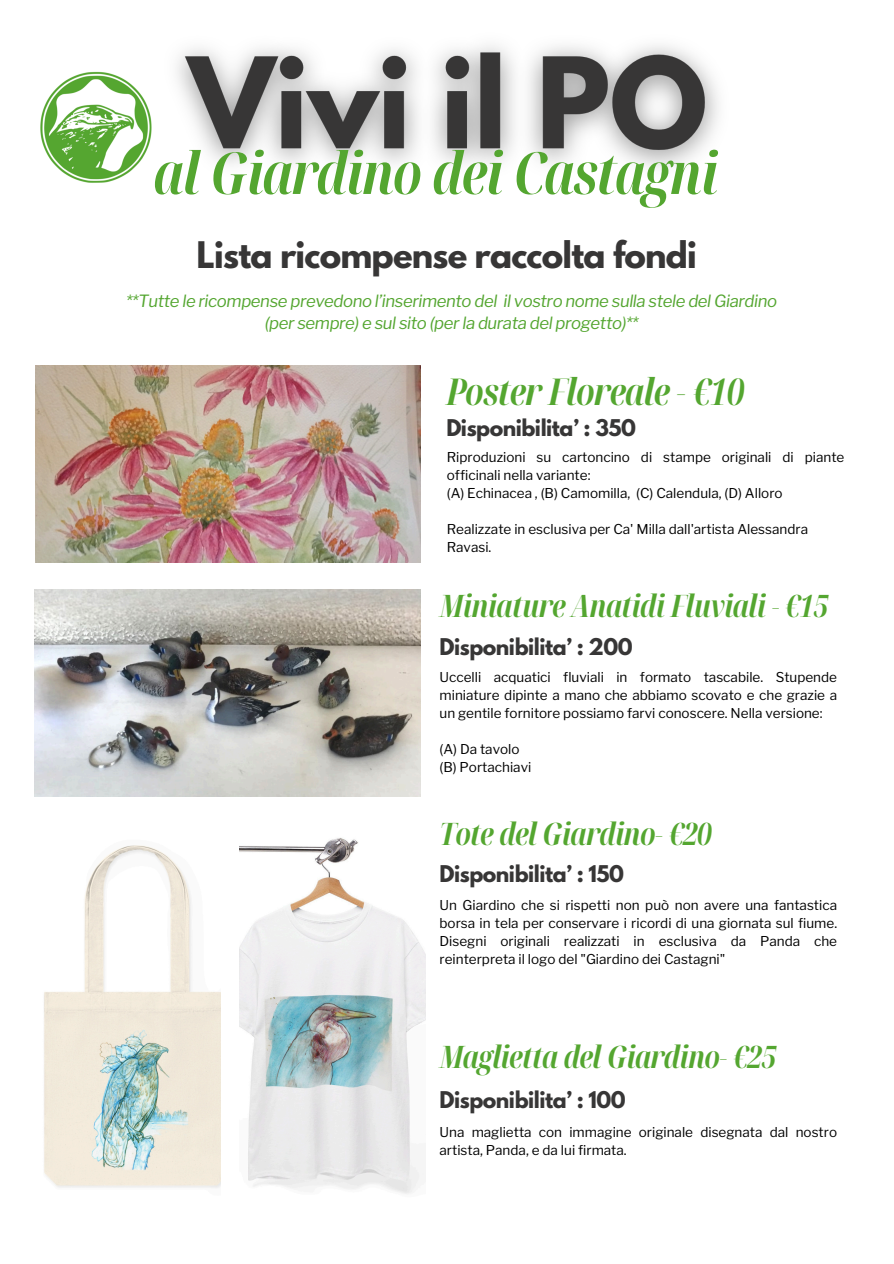
<style>
.page{position:relative;width:894px;height:1264px;background:#fff}
.page>*{position:absolute;margin:0;border:0;box-sizing:border-box;transform-origin:0 0}
.t1{font:italic 700 extra-condensed 57.9px "Noto Serif Display";letter-spacing:-.025em;color:#54a630}
.t2{font:italic 700 extra-condensed 36.9px "Noto Serif Display";letter-spacing:-.025em;color:#54a630}
.t3{font:700 32.4px "League Spartan";letter-spacing:-.025em;color:#373636}
.t4{font:italic 700 extra-condensed 30.9px "Noto Serif Display";letter-spacing:-.025em;color:#54a630}
.t5{font:700 20.4px "League Spartan";letter-spacing:-.025em;color:#373636}
.t6{font:italic 16.8px/22.5px "Libre Franklin";letter-spacing:-.025em;color:#54a630;text-align:center}
.t7{font:13.5px/18px "Libre Franklin";color:#000}
</style>
<div class="page">
<img style="left:40px;top:71px;width:109px;height:112px">
<img style="left:35px;top:589px;width:385px;height:207px">
<img style="left:44px;top:845px;width:177px;height:343px">
<img style="left:239px;top:837px;width:186px;height:357px">
<img style="left:35px;top:366px;width:385px;height:197px">
<img style="left:149px;top:45px;width:570px;height:123px">
<p class="t1" style="left:153px;top:132px;width:566px">al Giardino dei Castagni</p>
<h3 class="t3" style="left:196px;top:238px;width:502px">Lista ricompense raccolta fondi</h3>
<p class="t6" style="left:126px;top:289px;width:652px">**Tutte le ricompense prevedono l’inserimento del il vostro nome sulla stele del Giardino (per sempre) e sul sito (per la durata del progetto)**</p>
<h5 class="t2" style="left:446px;top:366px;width:299px">Poster Floreale - €10</h5>
<p class="t5" style="left:446px;top:417px;width:191px">Disponibilita’ : 350</p>
<p class="t7" style="left:446px;top:448px;width:399px">Riproduzioni su cartoncino di stampe originali di piante officinali nella variante:</p>
<p class="t7" style="left:446px;top:484px;width:337px">(A) Echinacea , (B) Camomilla, (C) Calendula, (D) Alloro</p>
<p class="t7" style="left:446px;top:520px;width:362px">Realizzate in esclusiva per Ca' Milla dall'artista Alessandra<br>Ravasi.</p>
<h4 class="t4" style="left:439px;top:584px;width:390px">Miniature Anatidi Fluviali - €15</h4>
<p class="t5" style="left:439px;top:636px;width:194px">Disponibilita’ : 200</p>
<h5 class="t7" style="left:439px;top:668px;width:399px;text-align:justify">Uccelli acquatici fluviali in formato tascabile. Stupende miniature dipinte a mano che abbiamo scovato e che grazie a un gentile fornitore possiamo farvi conoscere. Nella versione:</h5>
<p class="t7" style="left:439px;top:740px;width:81px">(A) Da tavolo</p>
<p class="t7" style="left:439px;top:758px;width:93px">(B) Portachiavi</p>
<h4 class="t4" style="left:439px;top:811px;width:274px">Tote del Giardino- €20</h4>
<p class="t5" style="left:439px;top:864px;width:186px">Disponibilita’ : 150</p>
<h5 class="t7" style="left:439px;top:895px;width:399px;text-align:justify">Un Giardino che si rispetti non può non avere una fantastica borsa in tela per conservare i ricordi di una giornata sul fiume.<br>Disegni originali realizzati in esclusiva da Panda che reinterpreta il logo del "Giardino dei Castagni"</h5>
<h4 class="t4" style="left:439px;top:1035px;width:338px">Maglietta del Giardino- €25</h4>
<p class="t5" style="left:439px;top:1089px;width:188px">Disponibilita’ : 100</p>
<h5 class="t7" style="left:439px;top:1122px;width:399px">Una maglietta con immagine originale disegnata dal nostro artista, Panda, e da lui firmata.</h5>
</div>
